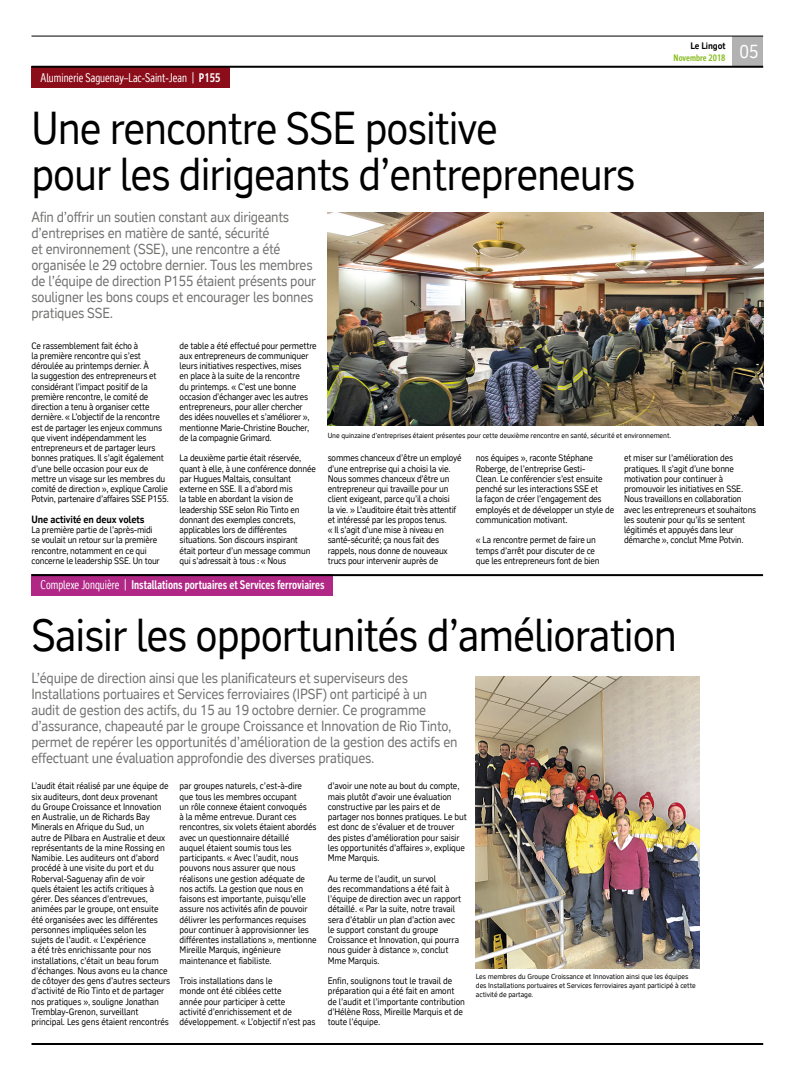
<style>
.page{position:relative;width:792px;height:1080px;background:#fff}
.page>*{position:absolute;margin:0;border:0;box-sizing:border-box;transform-origin:0 0}
.t1{font:44px/46.1px "RT Vickerman";letter-spacing:-.025em;color:#000;scale:.94 1}
.t2{font:44px "RT Vickerman";letter-spacing:-.025em;color:#000;scale:.95 1}
.t3{font:18px "RT Vickerman";color:#fff;scale:.95 1}
.t4{font:14px/16px "RT Vickerman";letter-spacing:-.02em;color:#6f6f6e;scale:.95 1}
.t5{font:700 condensed 12px "RT Vickerman";color:#fff;scale:.95 1}
.t6{font:condensed 12px "RT Vickerman";color:#fff;scale:.95 1}
.t7{font:700 10px "RT Vickerman";letter-spacing:-.01em;color:#000;scale:.95 1}
.t8{font:9px/10.3px "RT Vickerman";letter-spacing:-.02em;color:#000;scale:.95 1}
.t9{font:700 condensed 9px "RT Vickerman";color:#89bd24}
.t10{font:700 9px "RT Vickerman";letter-spacing:-.01em;color:#000;scale:.95 1}
.t11{font:7px/9px "RT Vickerman";letter-spacing:-.01em;color:#000}
.s1{font-weight:700}
.s2{font-weight:400}
</style>
<div class="page">
<div style="left:32px;top:574px;width:301px;height:21px;background:#b02786"></div>
<div style="left:32px;top:67px;width:198px;height:21px;background:#8b0d1a"></div>
<hr style="left:31px;top:574px;width:732px;height:2px;background:#000">
<img style="left:476px;top:677px;width:223px;height:292px">
<img style="left:328px;top:212px;width:435px;height:214px">
<div style="left:733px;top:36px;width:30px;height:31px;background:#b3b2b2"></div>
<hr style="left:32px;top:36px;width:731px;height:1px;background:#000">
<hr style="left:32px;top:66px;width:731px;height:2px;background:#000">
<hr style="left:32px;top:1043px;width:731px;height:2px;background:#000">
<p class="t10" style="left:690px;top:40px;width:38px">Le Lingot</p>
<p class="t9" style="left:674px;top:52px;width:53px">Novembre 2018</p>
<h2 class="t3" style="left:740px;top:41px;width:22px">05</h2>
<h3 class="t6" style="left:40px;top:70px;width:191px">Aluminerie Saguenay–Lac-Saint-Jean | <span class="s1">P155</span></h3>
<h1 class="t1" style="left:32px;top:104px;width:644px">Une rencontre SSE positive<br>pour les dirigeants d’entrepreneurs</h1>
<p class="t4" style="left:32px;top:209px;width:301px">Afin d’offrir un soutien constant aux dirigeants d’entreprises en matière de santé, sécurité<br>et environnement (SSE), une rencontre a été organisée le 29 octobre dernier. Tous les membres de l’équipe de direction P155 étaient présents pour souligner les bons coups et encourager les bonnes pratiques SSE.</p>
<p class="t8" style="left:32px;top:340px;width:146px">Ce rassemblement fait écho à<br>la première rencontre qui s’est déroulée au printemps dernier. À<br>la suggestion des entrepreneurs et considérant l’impact positif de la première rencontre, le comité de direction a tenu à organiser cette dernière. « L’objectif de la rencontre est de partager les enjeux communs que vivent indépendamment les entrepreneurs et de partager leurs bonnes pratiques. Il s’agit également d’une belle occasion pour eux de mettre un visage sur les membres du comité de direction », explique Carolie Potvin, partenaire d’affaires SSE P155.</p>
<p class="t7" style="left:32px;top:513px;width:121px">Une activité en deux volets</p>
<p class="t8" style="left:32px;top:525px;width:137px">La première partie de l’après-midi se voulait un retour sur la première rencontre, notamment en ce qui concerne le leadership SSE. Un tour</p>
<p class="t8" style="left:180px;top:340px;width:146px">de table a été effectué pour permettre aux entrepreneurs de communiquer leurs initiatives respectives, mises<br>en place à la suite de la rencontre<br>du printemps. « C’est une bonne occasion d’échanger avec les autres entrepreneurs, pour aller chercher des idées nouvelles et s’améliorer », mentionne Marie-Christine Boucher, de la compagnie Grimard.</p>
<p class="t8" style="left:180px;top:453px;width:145px">La deuxième partie était réservée, quant à elle, à une conférence donnée par Hugues Maltais, consultant externe en SSE. Il a d’abord mis<br>la table en abordant la vision de leadership SSE selon Rio Tinto en donnant des exemples concrets, applicables lors de différentes situations. Son discours inspirant était porteur d’un message commun qui s’adressait à tous : « Nous</p>
<p class="t8" style="left:328px;top:453px;width:142px">sommes chanceux d’être un employé d’une entreprise qui a choisi la vie.<br>Nous sommes chanceux d’être un entrepreneur qui travaille pour un client exigeant, parce qu’il a choisi<br>la vie. » L’auditoire était très attentif et intéressé par les propos tenus.<br>« Il s’agit d’une mise à niveau en santé-sécurité; ça nous fait des rappels, nous donne de nouveaux trucs pour intervenir auprès de</p>
<p class="t8" style="left:476px;top:453px;width:147px">nos équipes », raconte Stéphane Roberge, de l’entreprise Gesti-<br>Clean. Le conférencier s’est ensuite penché sur les interactions SSE et<br>la façon de créer l’engagement des employés et de développer un style de communication motivant.</p>
<p class="t11" style="left:328px;top:431px;width:345px">Une quinzaine d’entreprises étaient présentes pour cette deuxième rencontre en santé, sécurité et environnement.</p>
<p class="t8" style="left:624px;top:453px;width:141px">et miser sur l’amélioration des pratiques. Il s’agit d’une bonne motivation pour continuer à promouvoir les initiatives en SSE.<br>Nous travaillons en collaboration avec les entrepreneurs et souhaitons les soutenir pour qu’ils se sentent légitimés et appuyés dans leur démarche », conclut Mme Potvin.</p>
<p class="t8" style="left:476px;top:535px;width:132px">« La rencontre permet de faire un temps d’arrêt pour discuter de ce que les entrepreneurs font de bien</p>
<h3 class="t5" style="left:40px;top:578px;width:300px"><span class="s2">Complexe Jonquière |</span> Installations portuaires et Services ferroviaires</h3>
<h1 class="t2" style="left:32px;top:608px;width:681px">Saisir les opportunités d’amélioration</h1>
<p class="t4" style="left:32px;top:670px;width:450px">L’équipe de direction ainsi que les planificateurs et superviseurs des Installations portuaires et Services ferroviaires (IPSF) ont participé à un audit de gestion des actifs, du 15 au 19 octobre dernier. Ce programme d’assurance, chapeauté par le groupe Croissance et Innovation de Rio Tinto, permet de repérer les opportunités d’amélioration de la gestion des actifs en effectuant une évaluation approfondie des diverses pratiques.</p>
<p class="t8" style="left:32px;top:781px;width:147px">L’audit était réalisé par une équipe de six auditeurs, dont deux provenant<br>du Groupe Croissance et Innovation en Australie, un de Richards Bay Minerals en Afrique du Sud, un<br>autre de Pilbara en Australie et deux représentants de la mine Rossing en Namibie. Les auditeurs ont d’abord procédé à une visite du port et du Roberval-Saguenay afin de voir<br>quels étaient les actifs critiques à gérer. Des séances d’entrevues, animées par le groupe, ont ensuite été organisées avec les différentes personnes impliquées selon les sujets de l’audit. « L’expérience<br>a été très enrichissante pour nos installations, c’était un beau forum d’échanges. Nous avons eu la chance de côtoyer des gens d’autres secteurs d’activité de Rio Tinto et de partager nos pratiques », souligne Jonathan Tremblay-Grenon, surveillant principal. Les gens étaient rencontrés</p>
<p class="t8" style="left:180px;top:781px;width:146px">par groupes naturels, c’est-à-dire que tous les membres occupant<br>un rôle connexe étaient convoqués<br>à la même entrevue. Durant ces rencontres, six volets étaient abordés avec un questionnaire détaillé<br>auquel étaient soumis tous les participants. « Avec l’audit, nous pouvons nous assurer que nous réalisons une gestion adéquate de nos actifs. La gestion que nous en faisons est importante, puisqu’elle assure nos activités afin de pouvoir délivrer les performances requises pour continuer à approvisionner les différentes installations », mentionne Mireille Marquis, ingénieure maintenance et fiabiliste.</p>
<p class="t8" style="left:328px;top:781px;width:148px">d’avoir une note au bout du compte, mais plutôt d’avoir une évaluation constructive par les pairs et de partager nos bonnes pratiques. Le but est donc de s’évaluer et de trouver des pistes d’amélioration pour saisir les opportunités d’affaires », explique Mme Marquis.</p>
<p class="t8" style="left:328px;top:873px;width:142px">Au terme de l’audit, un survol<br>des recommandations a été fait à l’équipe de direction avec un rapport détaillé. « Par la suite, notre travail sera d’établir un plan d’action avec le support constant du groupe<br>Croissance et Innovation, qui pourra nous guider à distance », conclut<br>Mme Marquis.</p>
<p class="t8" style="left:328px;top:976px;width:146px">Enfin, soulignons tout le travail de préparation qui a été fait en amont de l’audit et l’importante contribution d’Hélène Ross, Mireille Marquis et de toute l’équipe.</p>
<p class="t11" style="left:476px;top:972px;width:221px">Les membres du Groupe Croissance et Innovation ainsi que les équipes des Installations portuaires et Services ferroviaires ayant participé à cette activité de partage.</p>
<p class="t8" style="left:180px;top:976px;width:145px">Trois installations dans le<br>monde ont été ciblées cette<br>année pour participer à cette<br>activité d’enrichissement et de développement. « L’objectif n’est pas</p>
</div>
